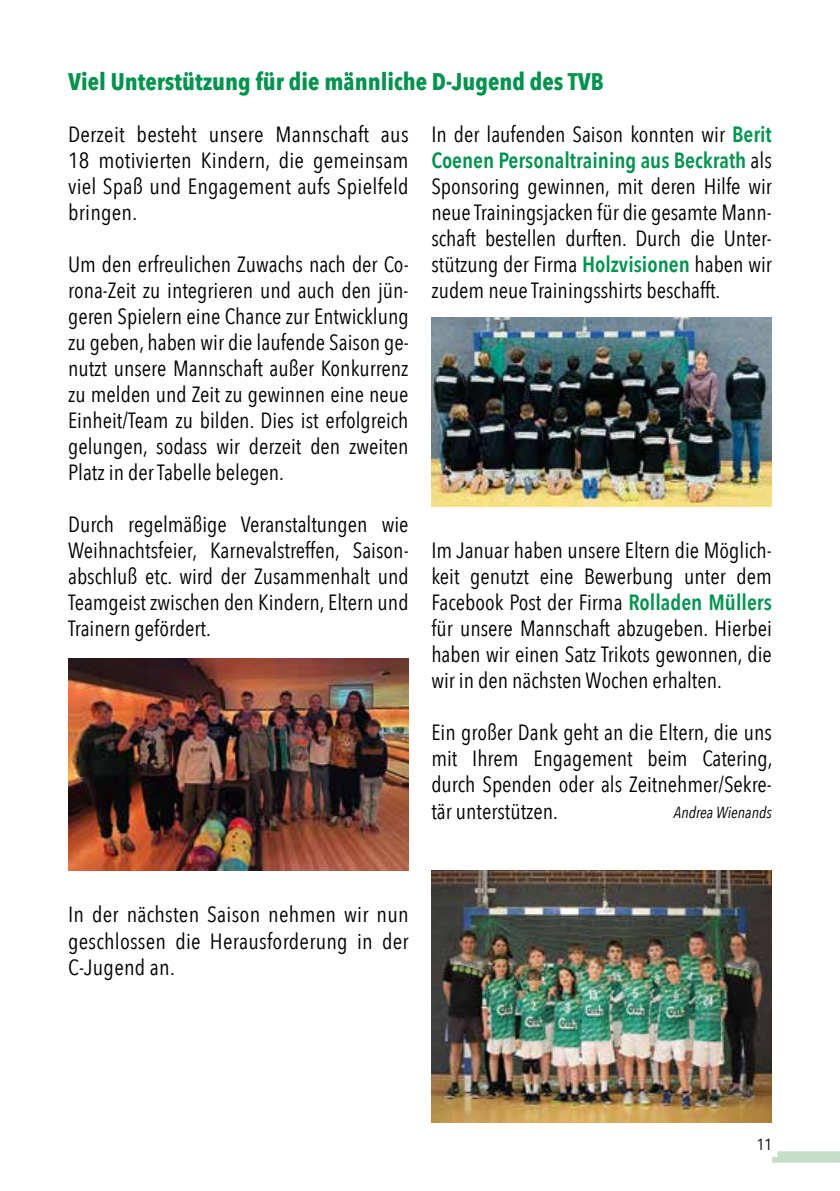
<style>
.page{position:relative;width:840px;height:1191px;background:#fff}
.page>*{position:absolute;margin:0;border:0;box-sizing:border-box;transform-origin:0 0}
.t1{font:700 24px "Avenir Next Condensed";color:#00934e}
.t2{font:22px/26px "Avenir Next Condensed";color:#000;text-align:justify}
.t3{font:italic 16px "Avenir Next Condensed";color:#000}
.t4{font:16px "Avenir Next Condensed";color:#000}
.s1{font-weight:600;color:#00934e}
</style>
<div class="page">
<svg style="left:772px;top:1151px;width:67px;height:11px"></svg>
<img style="left:68px;top:658px;width:340px;height:212px">
<img style="left:431px;top:317px;width:340px;height:189px">
<img style="left:431px;top:870px;width:340px;height:253px">
<p class="t1" style="left:68px;top:67px;width:537px">Viel Unterstützung für die männliche D-Jugend des TVB</p>
<p class="t2" style="left:431px;top:120px;width:342px">In der laufenden Saison konnten wir <span class="s1">Berit Coenen Personaltraining aus Beckrath</span> als Sponsoring gewinnen, mit deren Hilfe wir neue Trainingsjacken für die gesamte Mann&shy;schaft bestellen durften. Durch die Unter&shy;stützung der Firma <span class="s1">Holzvisionen</span> haben wir zudem neue Trainingsshirts beschafft.</p>
<p class="t2" style="left:68px;top:120px;width:342px">Derzeit besteht unsere Mannschaft aus 18 motivierten Kindern, die gemeinsam viel Spaß und Engagement aufs Spielfeld bringen.</p>
<p class="t2" style="left:68px;top:250px;width:342px">Um den erfreulichen Zuwachs nach der Co&shy;rona-Zeit zu integrieren und auch den jün&shy;geren Spielern eine Chance zur Entwicklung zu geben, haben wir die laufende Saison ge&shy;nutzt unsere Mannschaft außer Konkurrenz zu melden und Zeit zu gewinnen eine neue Einheit/Team zu bilden. Dies ist erfolgreich gelungen, sodass wir derzeit den zweiten Platz in der Tabelle belegen.</p>
<p class="t2" style="left:68px;top:510px;width:342px">Durch regelmäßige Veranstaltungen wie Weihnachtsfeier, Karnevalstreffen, Saison&shy;abschluß etc. wird der Zusammenhalt und Teamgeist zwischen den Kindern, Eltern und Trainern gefördert.</p>
<p class="t2" style="left:431px;top:536px;width:342px">Im Januar haben unsere Eltern die Möglich&shy;keit genutzt eine Bewerbung unter dem Facebook Post der Firma <span class="s1">Rolladen Müllers </span>für unsere Mannschaft abzugeben. Hierbei haben wir einen Satz Trikots gewonnen, die wir in den nächsten Wochen erhalten.</p>
<p class="t2" style="left:431px;top:718px;width:342px">Ein großer Dank geht an die Eltern, die uns mit Ihrem Engagement beim Catering, durch Spenden oder als Zeitnehmer/Sekre&shy;tär unterstützen.</p>
<p class="t3" style="left:673px;top:803px;width:99px">Andrea Wienands</p>
<p class="t2" style="left:68px;top:900px;width:342px">In der nächsten Saison nehmen wir nun geschlossen die Herausforderung in der C-Jugend an.</p>
<p class="t4" style="left:756px;top:1131px;width:17px">11</p>
</div>
